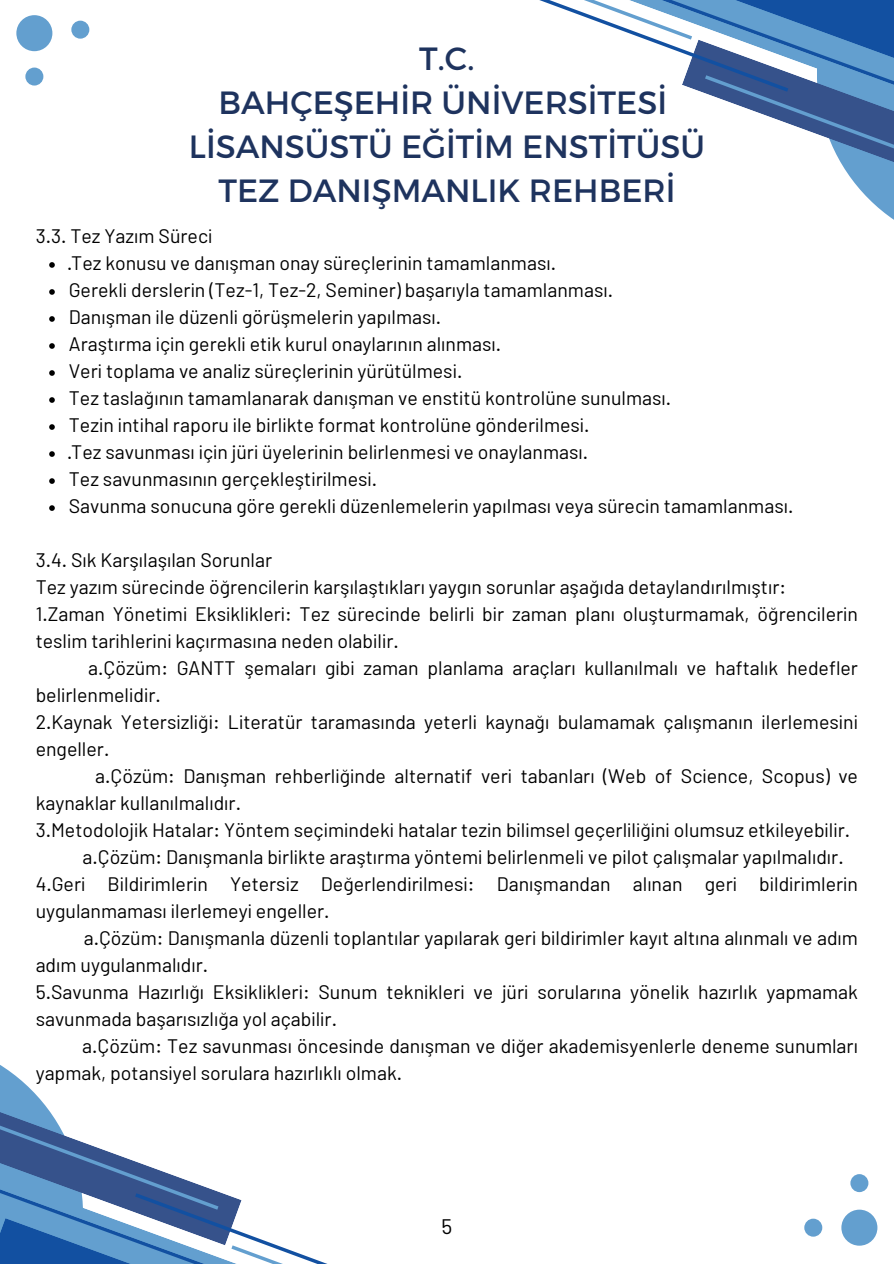
<style>
.page{position:relative;width:894px;height:1264px;background:#fff}
.page>*{position:absolute;margin:0;border:0;box-sizing:border-box;transform-origin:0 0}
.t1{font:32.1px/43.8px "Montserrat";color:#1e335e;text-align:center}
.t2{font:21px "Barlow";color:#000}
.t3{font:19.5px/27px "Barlow";color:#000}
</style>
<div class="page">
<svg style="left:0;top:1065px;width:40px;height:34px"></svg>
<svg style="left:0;top:1099px;width:325px;height:164px"></svg>
<svg style="left:856px;top:185px;width:37px;height:34px"></svg>
<svg style="left:539px;top:0;width:354px;height:185px"></svg>
<div style="left:16px;top:15px;width:36px;height:36px;background:#639fcf;border-radius:50%"></div>
<div style="left:71px;top:21px;width:18px;height:18px;background:#639fcf;border-radius:50%"></div>
<div style="left:841px;top:1209px;width:36px;height:36px;background:#639fcf;border-radius:50%"></div>
<div style="left:804px;top:1218px;width:18px;height:18px;background:#639fcf;border-radius:50%"></div>
<div style="left:25px;top:68px;width:18px;height:18px;background:#639fcf;border-radius:50%"></div>
<div style="left:850px;top:1174px;width:18px;height:18px;background:#639fcf;border-radius:50%"></div>
<svg style="left:49px;top:262px;width:6px;height:6px"></svg>
<svg style="left:49px;top:289px;width:6px;height:6px"></svg>
<svg style="left:49px;top:316px;width:6px;height:6px"></svg>
<svg style="left:49px;top:343px;width:6px;height:6px"></svg>
<svg style="left:49px;top:370px;width:6px;height:6px"></svg>
<svg style="left:49px;top:397px;width:6px;height:6px"></svg>
<svg style="left:49px;top:424px;width:6px;height:6px"></svg>
<svg style="left:49px;top:451px;width:6px;height:6px"></svg>
<svg style="left:49px;top:478px;width:6px;height:6px"></svg>
<svg style="left:49px;top:505px;width:6px;height:6px"></svg>
<h1 class="t1" style="left:189px;top:35px;width:517px">T.C.<br>BAHÇEŞEHİR ÜNİVERSİTESİ<br>LİSANSÜSTÜ EĞİTİM ENSTİTÜSÜ<br>TEZ DANIŞMANLIK REHBERİ</h1>
<p class="t3" style="left:36px;top:222px;width:176px">3.3. Tez Yazım Süreci</p>
<p class="t3" style="left:69px;top:249px;width:488px">·Tez konusu ve danışman onay süreçlerinin tamamlanması.</p>
<p class="t3" style="left:69px;top:276px;width:545px">Gerekli derslerin (Tez-1, Tez-2, Seminer) başarıyla tamamlanması.</p>
<p class="t3" style="left:69px;top:303px;width:374px">Danışman ile düzenli görüşmelerin yapılması.</p>
<p class="t3" style="left:69px;top:330px;width:434px">Araştırma için gerekli etik kurul onaylarının alınması.</p>
<p class="t3" style="left:69px;top:357px;width:395px">Veri toplama ve analiz süreçlerinin yürütülmesi.</p>
<p class="t3" style="left:69px;top:384px;width:603px">Tez taslağının tamamlanarak danışman ve enstitü kontrolüne sunulması.</p>
<p class="t3" style="left:69px;top:411px;width:522px">Tezin intihal raporu ile birlikte format kontrolüne gönderilmesi.</p>
<p class="t3" style="left:69px;top:438px;width:520px">·Tez savunması için jüri üyelerinin belirlenmesi ve onaylanması.</p>
<p class="t3" style="left:69px;top:465px;width:310px">Tez savunmasının gerçekleştirilmesi.</p>
<p class="t3" style="left:69px;top:492px;width:725px">Savunma sonucuna göre gerekli düzenlemelerin yapılması veya sürecin tamamlanması.</p>
<p class="t3" style="left:36px;top:546px;width:238px">3.4. Sık Karşılaşılan Sorunlar</p>
<p class="t3" style="left:36px;top:573px;width:751px">Tez yazım sürecinde öğrencilerin karşılaştıkları yaygın sorunlar aşağıda detaylandırılmıştır:</p>
<p class="t3" style="left:36px;top:600px;width:823px">1.Zaman Yönetimi Eksiklikleri: Tez sürecinde belirli bir zaman planı oluşturmamak, öğrencilerin teslim tarihlerini kaçırmasına neden olabilir.</p>
<p class="t3" style="left:36px;top:654px;width:823px;text-indent:53px">a.Çözüm: GANTT şemaları gibi zaman planlama araçları kullanılmalı ve haftalık hedefler belirlenmelidir.</p>
<p class="t3" style="left:36px;top:708px;width:821px">2.Kaynak Yetersizliği: Literatür taramasında yeterli kaynağı bulamamak çalışmanın ilerlemesini engeller.</p>
<p class="t3" style="left:36px;top:762px;width:823px;text-indent:60px">a.Çözüm: Danışman rehberliğinde alternatif veri tabanları (Web of Science, Scopus) ve kaynaklar kullanılmalıdır.</p>
<p class="t3" style="left:36px;top:816px;width:815px">3.Metodolojik Hatalar: Yöntem seçimindeki hatalar tezin bilimsel geçerliliğini olumsuz etkileyebilir.</p>
<p class="t3" style="left:82px;top:843px;width:762px">a.Çözüm: Danışmanla birlikte araştırma yöntemi belirlenmeli ve pilot çalışmalar yapılmalıdır.</p>
<p class="t3" style="left:36px;top:870px;width:49px">4.Geri</p>
<p class="t3" style="left:108px;top:870px;width:628px">Bildirimlerin Yetersiz Değerlendirilmesi: Danışmandan alınan geri</p>
<p class="t3" style="left:759px;top:870px;width:100px">bildirimlerin</p>
<p class="t3" style="left:36px;top:897px;width:295px">uygulanmaması ilerlemeyi engeller.</p>
<p class="t3" style="left:36px;top:924px;width:823px;text-indent:48px">a.Çözüm: Danışmanla düzenli toplantılar yapılarak geri bildirimler kayıt altına alınmalı ve adım adım uygulanmalıdır.</p>
<p class="t3" style="left:36px;top:978px;width:823px">5.Savunma Hazırlığı Eksiklikleri: Sunum teknikleri ve jüri sorularına yönelik hazırlık yapmamak savunmada başarısızlığa yol açabilir.</p>
<p class="t3" style="left:36px;top:1032px;width:823px;text-indent:47px">a.Çözüm: Tez savunması öncesinde danışman ve diğer akademisyenlerle deneme sunumları yapmak, potansiyel sorulara hazırlıklı olmak.</p>
<p class="t2" style="left:441px;top:1210px;width:12px">5</p>
</div>
